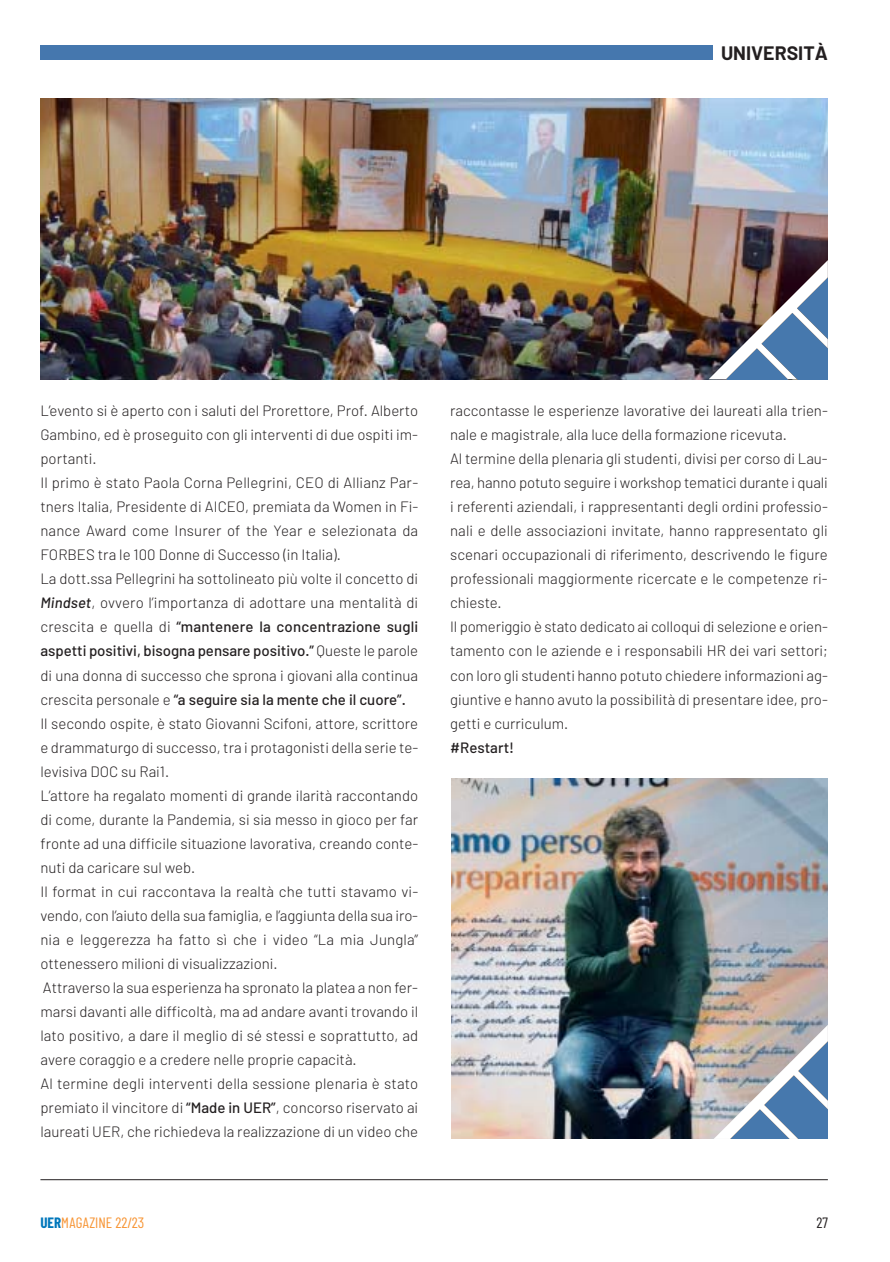
<style>
.page{position:relative;width:890px;height:1262px;background:#fff}
.page>*{position:absolute;margin:0;border:0;box-sizing:border-box;transform-origin:0 0}
.t1{font:700 19.5px "Barlow";color:#231f20}
.t2{font:300 15px/24px "Barlow";color:#231f20}
.t3{font:15px "Barlow Condensed";color:#f79433}
.t4{font:500 15px "Barlow";color:#231f20}
.t5{font:15px "Barlow Condensed";color:#231f20}
.s1{font-weight:500;font-style:italic}
.s2{font-weight:500}
.s3{font-weight:700;color:#07b}
</style>
<div class="page">
<hr style="left:40px;top:1178px;width:787px;height:1px;background:#231f20">
<div style="left:40px;top:45px;width:672px;height:15px;background:#4577ae"></div>
<img style="left:40px;top:99px;width:787px;height:280px">
<img style="left:708px;top:260px;width:119px;height:119px">
<img style="left:451px;top:778px;width:376px;height:360px">
<svg style="left:713px;top:1024px;width:114px;height:114px"></svg>
<h1 class="t1" style="left:720px;top:46px;width:108px">UNIVERSITÀ</h1>
<p class="t2" style="left:40px;top:400px;width:379px">L’evento si è aperto con i saluti del Prorettore, Prof. Alberto Gambino, ed è proseguito con gli interventi di due ospiti im&shy;portanti.<br>Il primo è stato Paola Corna Pellegrini, CEO di Allianz Par&shy;tners Italia, Presidente di AICEO, premiata da Women in Fi&shy;nance Award come Insurer of the Year e selezionata da FORBES tra le 100 Donne di Successo (in Italia).<br>La dott.ssa Pellegrini ha sottolineato più volte il concetto di <span class="s1">Mindset</span>, ovvero l’importanza di adottare una mentalità di crescita e quella di <span class="s2">“mantenere la concentrazione sugli aspetti positivi, bisogna pensare positivo.”</span> Queste le parole di una donna di successo che sprona i giovani alla continua crescita personale e <span class="s2">“a seguire sia la mente che il cuore”.<br></span>Il secondo ospite, è stato Giovanni Scifoni, attore, scrittore e drammaturgo di successo, tra i protagonisti della serie te&shy;levisiva DOC su Rai1.<br>L’attore ha regalato momenti di grande ilarità raccontando di come, durante la Pandemia, si sia messo in gioco per far fronte ad una difficile situazione lavorativa, creando conte&shy;nuti da caricare sul web.<br>Il format in cui raccontava la realtà che tutti stavamo vi&shy;vendo, con l’aiuto della sua famiglia, e l’aggiunta della sua iro&shy;nia e leggerezza ha fatto sì che i video “La mia Jungla” ottenessero milioni di visualizzazioni.<br>Attraverso la sua esperienza ha spronato la platea a non fer&shy;marsi davanti alle difficoltà, ma ad andare avanti trovando il lato positivo, a dare il meglio di sé stessi e soprattutto, ad avere coraggio e a credere nelle proprie capacità.<br>Al termine degli interventi della sessione plenaria è stato premiato il vincitore di <span class="s2">“Made in UER”</span>, concorso riservato ai laureati UER, che richiedeva la realizzazione di un video che</p>
<p class="t2" style="left:450px;top:400px;width:379px">raccontasse le esperienze lavorative dei laureati alla trien&shy;nale e magistrale, alla luce della formazione ricevuta.<br>Al termine della plenaria gli studenti, divisi per corso di Lau&shy;rea, hanno potuto seguire i workshop tematici durante i quali i referenti aziendali, i rappresentanti degli ordini professio&shy;nali e delle associazioni invitate, hanno rappresentato gli scenari occupazionali di riferimento, descrivendo le figure professionali maggiormente ricercate e le competenze ri&shy;chieste.<br>Il pomeriggio è stato dedicato ai colloqui di selezione e orien&shy;tamento con le aziende e i responsabili HR dei vari settori; con loro gli studenti hanno potuto chiedere informazioni ag&shy;giuntive e hanno avuto la possibilità di presentare idee, pro&shy;getti e curriculum.</p>
<p class="t4" style="left:450px;top:742px;width:66px">#Restart!</p>
<p class="t3" style="left:40px;top:1217px;width:105px"><span class="s3">UER</span>MAGAZINE 22/23</p>
<p class="t5" style="left:815px;top:1217px;width:13px">27</p>
</div>
